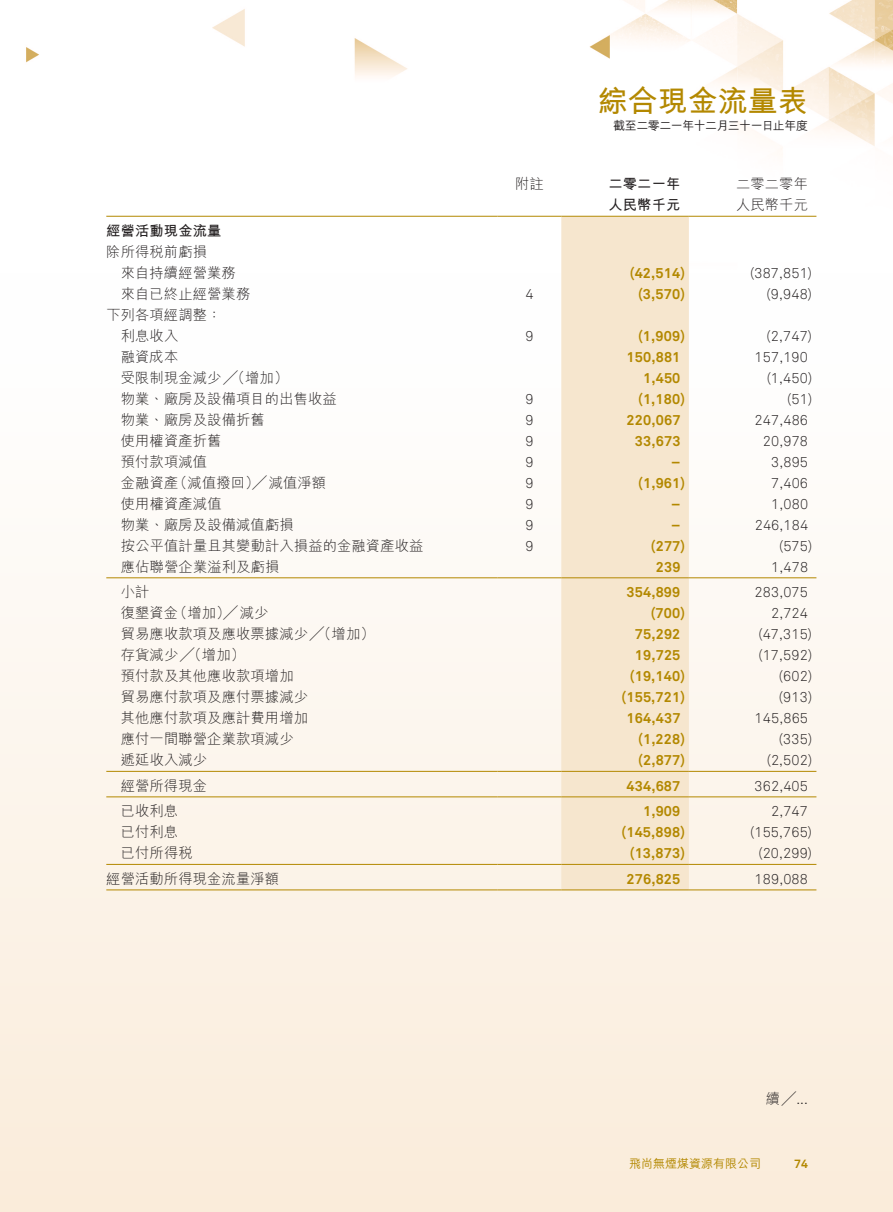
<style>
.page{position:relative;width:893px;height:1212px;background:#fff}
.page>*{position:absolute;margin:0;border:0;box-sizing:border-box;transform-origin:0 0}
.t1{font:700 30px "M Hei HK";color:#b38800}
.t2{font:300 14.25px/21px "M Hei HK";letter-spacing:.01em;color:#231f20}
.t3{font:14.25px "Akkurat Light Pro";letter-spacing:.01em;color:#231f20}
.t4{font:700 14.25px "Akkurat Pro";letter-spacing:.01em;color:#b38800}
.t5{font:700 14.25px "M Hei HK";letter-spacing:.01em;color:#231f20}
.t6{font:500 12px "M Hei HK";letter-spacing:-.045em;color:#231f20}
.t7{font:500 12px "M Hei HK";color:#b38800}
.t8{font:700 12px "Akkurat Pro";color:#b38800}
.s1{font-family:"M Hei HK";font-weight:300}
</style>
<div class="page">
<div style="left:0;top:242px;width:893px;height:970px;background:linear-gradient(to bottom,#fff,#faecda)"></div>
<img style="left:0;top:0;width:893px;height:273px">
<div style="left:561px;top:217px;width:128px;height:672px;background:#f6e6ce"></div>
<hr style="left:106px;top:216px;width:391px;height:1px;background:#b38800">
<hr style="left:497px;top:216px;width:64px;height:1px;background:#b38800">
<hr style="left:561px;top:216px;width:128px;height:1px;background:#b38800">
<hr style="left:689px;top:216px;width:127px;height:1px;background:#b38800">
<hr style="left:106px;top:577px;width:391px;height:1px;background:#b38800">
<hr style="left:497px;top:577px;width:64px;height:1px;background:#b38800">
<hr style="left:561px;top:577px;width:128px;height:1px;background:#b38800">
<hr style="left:689px;top:577px;width:127px;height:1px;background:#b38800">
<hr style="left:106px;top:771px;width:391px;height:1px;background:#b38800">
<hr style="left:497px;top:771px;width:64px;height:1px;background:#b38800">
<hr style="left:561px;top:771px;width:128px;height:1px;background:#b38800">
<hr style="left:689px;top:771px;width:127px;height:1px;background:#b38800">
<hr style="left:106px;top:796px;width:391px;height:1px;background:#b38800">
<hr style="left:497px;top:796px;width:64px;height:1px;background:#b38800">
<hr style="left:561px;top:796px;width:128px;height:1px;background:#b38800">
<hr style="left:689px;top:796px;width:127px;height:1px;background:#b38800">
<hr style="left:106px;top:864px;width:391px;height:1px;background:#b38800">
<hr style="left:497px;top:864px;width:64px;height:1px;background:#b38800">
<hr style="left:561px;top:864px;width:128px;height:1px;background:#b38800">
<hr style="left:689px;top:864px;width:127px;height:1px;background:#b38800">
<hr style="left:106px;top:889px;width:391px;height:1px;background:#b38800">
<hr style="left:497px;top:889px;width:64px;height:1px;background:#b38800">
<hr style="left:561px;top:889px;width:128px;height:1px;background:#b38800">
<hr style="left:689px;top:889px;width:127px;height:1px;background:#b38800">
<h1 class="t1" style="left:598px;top:79px;width:211px">綜合現金流量表</h1>
<p class="t6" style="left:613px;top:117px;width:196px">截至二零二一年十二月三十一日止年度</p>
<p class="t2" style="left:515px;top:173px;width:30px">附註</p>
<p class="t5" style="left:608px;top:174px;width:73px">二零二一年</p>
<p class="t2" style="left:736px;top:173px;width:73px">二零二零年</p>
<p class="t5" style="left:608px;top:195px;width:73px">人民幣千元</p>
<p class="t2" style="left:736px;top:194px;width:73px">人民幣千元</p>
<p class="t5" style="left:106px;top:220px;width:117px">經營活動現金流量</p>
<p class="t2" style="left:106px;top:241px;width:102px">除所得稅前虧損</p>
<p class="t2" style="left:121px;top:262px;width:117px">來自持續經營業務</p>
<p class="t4" style="left:630px;top:264px;width:57px">)42,514(</p>
<p class="t3" style="left:750px;top:264px;width:64px">)387,851(</p>
<p class="t2" style="left:106px;top:283px;width:145px;text-indent:14px">來自已終止經營業務下列各項經調整：</p>
<p class="t3" style="left:525px;top:285px;width:10px">4</p>
<p class="t4" style="left:638px;top:285px;width:48px">)3,570(</p>
<p class="t3" style="left:767px;top:285px;width:47px">)9,948(</p>
<p class="t2" style="left:121px;top:325px;width:59px">利息收入</p>
<p class="t3" style="left:525px;top:327px;width:10px">9</p>
<p class="t4" style="left:638px;top:327px;width:48px">)1,909(</p>
<p class="t3" style="left:767px;top:327px;width:47px">)2,747(</p>
<p class="t2" style="left:121px;top:346px;width:59px">融資成本</p>
<p class="t4" style="left:627px;top:348px;width:55px">150,881</p>
<p class="t3" style="left:755px;top:348px;width:55px">157,190</p>
<p class="t2" style="left:121px;top:367px;width:169px">受限制現金減少╱（增加(</p>
<p class="t4" style="left:643px;top:369px;width:39px">1,450</p>
<p class="t3" style="left:767px;top:369px;width:47px">)1,450(</p>
<p class="t2" style="left:121px;top:388px;width:218px">物業、廠房及設備項目的出售收益</p>
<p class="t3" style="left:525px;top:390px;width:10px">9</p>
<p class="t4" style="left:638px;top:390px;width:48px">)1,180(</p>
<p class="t3" style="left:787px;top:390px;width:26px">)51(</p>
<p class="t2" style="left:121px;top:409px;width:145px">物業、廠房及設備折舊</p>
<p class="t3" style="left:525px;top:411px;width:10px">9</p>
<p class="t4" style="left:627px;top:411px;width:55px">220,067</p>
<p class="t3" style="left:755px;top:411px;width:55px">247,486</p>
<p class="t2" style="left:121px;top:430px;width:102px">使用權資產折舊</p>
<p class="t3" style="left:525px;top:432px;width:10px">9</p>
<p class="t4" style="left:635px;top:432px;width:47px">33,673</p>
<p class="t3" style="left:763px;top:432px;width:47px">20,978</p>
<p class="t2" style="left:121px;top:451px;width:88px">預付款項減值</p>
<p class="t3" style="left:525px;top:453px;width:10px">9</p>
<p class="t4" style="left:671px;top:453px;width:11px">–</p>
<p class="t3" style="left:771px;top:453px;width:38px">3,895</p>
<p class="t2" style="left:173px;top:472px;width:155px">（減值撥回）╱減值淨額</p>
<p class="t2" style="left:121px;top:472px;width:59px">金融資產</p>
<p class="t3" style="left:525px;top:474px;width:10px">9</p>
<p class="t4" style="left:638px;top:474px;width:48px">)1,961(</p>
<p class="t3" style="left:771px;top:474px;width:38px">7,406</p>
<p class="t2" style="left:121px;top:493px;width:102px">使用權資產減值</p>
<p class="t3" style="left:525px;top:495px;width:10px">9</p>
<p class="t4" style="left:671px;top:495px;width:11px">–</p>
<p class="t3" style="left:771px;top:495px;width:38px">1,080</p>
<p class="t2" style="left:121px;top:514px;width:174px">物業、廠房及設備減值虧損</p>
<p class="t3" style="left:526px;top:516px;width:10px">9</p>
<p class="t4" style="left:671px;top:516px;width:11px">–</p>
<p class="t3" style="left:755px;top:516px;width:55px">246,184</p>
<p class="t2" style="left:121px;top:535px;width:304px">按公平值計量且其變動計入損益的金融資產收益</p>
<p class="t3" style="left:526px;top:537px;width:10px">9</p>
<p class="t4" style="left:651px;top:537px;width:36px">)277(</p>
<p class="t3" style="left:779px;top:537px;width:35px">)575(</p>
<p class="t2" style="left:121px;top:556px;width:160px">應佔聯營企業溢利及虧損</p>
<p class="t4" style="left:656px;top:558px;width:26px">239</p>
<p class="t3" style="left:771px;top:558px;width:38px">1,478</p>
<p class="t2" style="left:121px;top:581px;width:30px">小計</p>
<p class="t4" style="left:626px;top:583px;width:55px">354,899</p>
<p class="t3" style="left:755px;top:584px;width:55px">283,075</p>
<p class="t2" style="left:173px;top:602px;width:97px">（增加）╱減少</p>
<p class="t2" style="left:121px;top:602px;width:59px">復墾資金</p>
<p class="t4" style="left:651px;top:604px;width:36px">)700(</p>
<p class="t3" style="left:771px;top:605px;width:38px">2,724</p>
<p class="t2" style="left:121px;top:623px;width:255px">貿易應收款項及應收票據減少╱（增加(</p>
<p class="t4" style="left:635px;top:625px;width:47px">75,292</p>
<p class="t3" style="left:758px;top:626px;width:55px">)47,315(</p>
<p class="t2" style="left:121px;top:644px;width:126px">存貨減少╱（增加(</p>
<p class="t4" style="left:635px;top:646px;width:47px">19,725</p>
<p class="t3" style="left:758px;top:647px;width:55px">)17,592(</p>
<p class="t2" style="left:121px;top:665px;width:174px">預付款及其他應收款項增加</p>
<p class="t4" style="left:630px;top:667px;width:57px">)19,140(</p>
<p class="t3" style="left:779px;top:668px;width:35px">)602(</p>
<p class="t2" style="left:121px;top:686px;width:189px">貿易應付款項及應付票據減少</p>
<p class="t4" style="left:622px;top:688px;width:65px">)155,721(</p>
<p class="t3" style="left:779px;top:689px;width:35px">)913(</p>
<p class="t2" style="left:121px;top:707px;width:189px">其他應付款項及應計費用增加</p>
<p class="t4" style="left:627px;top:709px;width:55px">164,437</p>
<p class="t3" style="left:755px;top:710px;width:55px">145,865</p>
<p class="t2" style="left:121px;top:728px;width:174px">應付一間聯營企業款項減少</p>
<p class="t4" style="left:638px;top:730px;width:48px">)1,228(</p>
<p class="t3" style="left:779px;top:731px;width:35px">)335(</p>
<p class="t2" style="left:121px;top:749px;width:88px">遞延收入減少</p>
<p class="t4" style="left:638px;top:751px;width:48px">)2,877(</p>
<p class="t3" style="left:767px;top:752px;width:47px">)2,502(</p>
<p class="t2" style="left:121px;top:775px;width:88px">經營所得現金</p>
<p class="t4" style="left:626px;top:777px;width:55px">434,687</p>
<p class="t3" style="left:755px;top:777px;width:55px">362,405</p>
<p class="t2" style="left:121px;top:800px;width:59px">已收利息</p>
<p class="t4" style="left:643px;top:802px;width:39px">1,909</p>
<p class="t3" style="left:771px;top:803px;width:38px">2,747</p>
<p class="t2" style="left:121px;top:821px;width:59px">已付利息</p>
<p class="t4" style="left:622px;top:823px;width:65px">)145,898(</p>
<p class="t3" style="left:750px;top:824px;width:64px">)155,765(</p>
<p class="t2" style="left:121px;top:842px;width:73px">已付所得稅</p>
<p class="t4" style="left:630px;top:844px;width:57px">)13,873(</p>
<p class="t3" style="left:758px;top:845px;width:55px">)20,299(</p>
<p class="t2" style="left:106px;top:868px;width:174px">經營活動所得現金流量淨額</p>
<p class="t4" style="left:626px;top:870px;width:55px">276,825</p>
<p class="t3" style="left:754px;top:870px;width:55px">189,088</p>
<p class="t3" style="left:766px;top:1090px;width:44px"><span class="s1">續╱</span>...</p>
<p class="t7" style="left:629px;top:1155px;width:133px">飛尚無煙煤資源有限公司</p>
<p class="t8" style="left:794px;top:1156px;width:15px">74</p>
</div>
